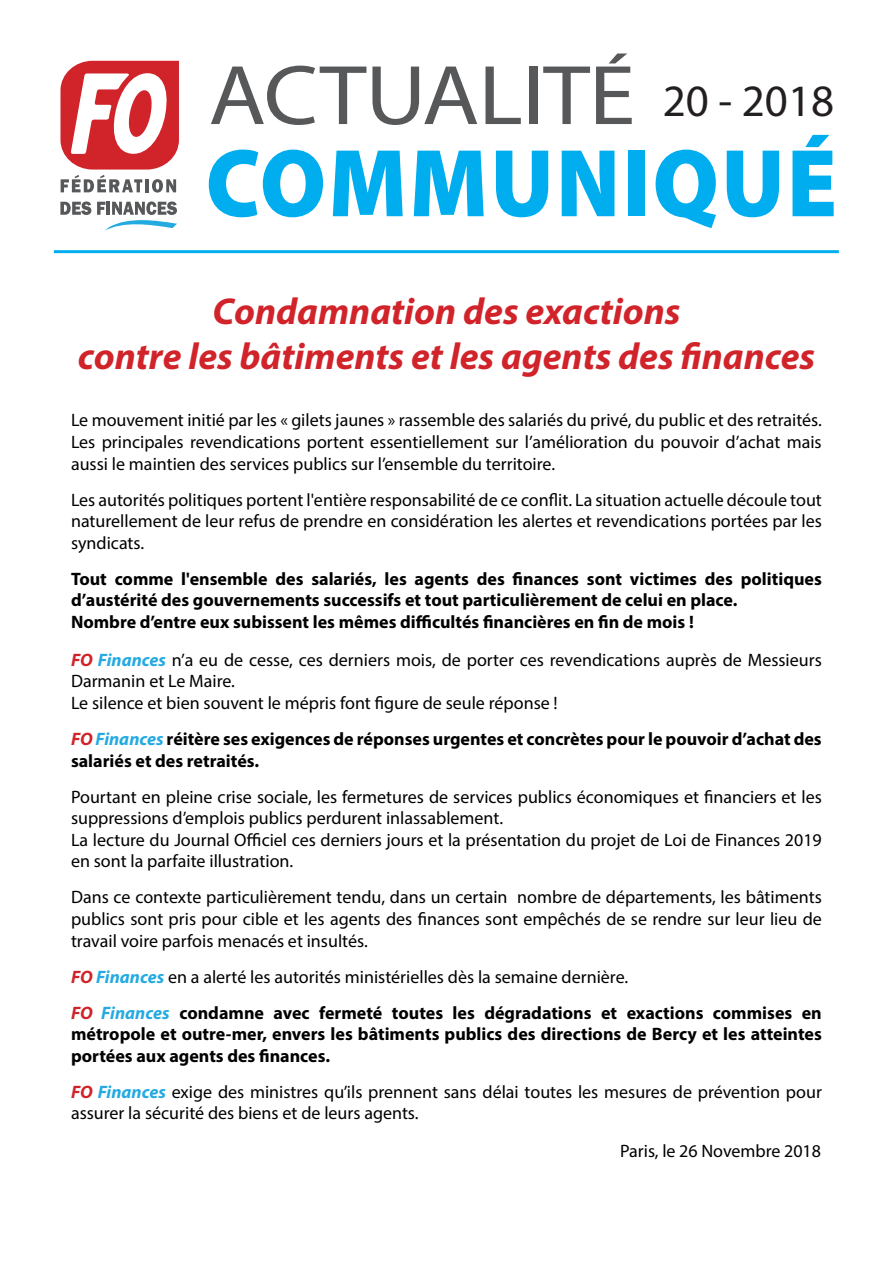
<style>
.page{position:relative;width:893px;height:1263px;background:#fff}
.page>*{position:absolute;margin:0;border:0;box-sizing:border-box;transform-origin:0 0}
.t1{font:45px "Myriad Pro";color:#231f20}
.t2{font:italic 700 37.5px "Myriad Pro";color:#d1232a}
.t3{font:18px/21.6px "Myriad Pro";color:#000}
.t4{font:700 18px/21.6px "Myriad Pro";color:#000}
.s1{font-weight:700;font-style:italic;color:#d1232a}
.s2{font-weight:700;font-style:italic;color:#24aae1}
.s3{font-style:italic;color:#d1232a}
.s4{font-style:italic;color:#24aae1}
</style>
<div class="page">
<svg style="left:211px;top:66px;width:155px;height:59px"></svg>
<svg style="left:372px;top:67px;width:105px;height:58px"></svg>
<svg style="left:485px;top:67px;width:36px;height:57px"></svg>
<div style="left:529px;top:67px;width:8px;height:57px;background:#57585a"></div>
<svg style="left:543px;top:67px;width:47px;height:57px"></svg>
<svg style="left:596px;top:54px;width:36px;height:70px"></svg>
<svg style="left:209px;top:150px;width:114px;height:67px"></svg>
<svg style="left:333px;top:151px;width:70px;height:65px"></svg>
<svg style="left:414px;top:151px;width:70px;height:65px"></svg>
<svg style="left:496px;top:151px;width:52px;height:66px"></svg>
<svg style="left:562px;top:151px;width:52px;height:65px"></svg>
<div style="left:628px;top:151px;width:17px;height:65px;background:#00aeef"></div>
<svg style="left:656px;top:150px;width:60px;height:78px"></svg>
<svg style="left:727px;top:151px;width:52px;height:66px"></svg>
<svg style="left:792px;top:135px;width:42px;height:81px"></svg>
<hr style="left:54px;top:250px;width:785px;height:3px;background:#00aeef">
<svg style="left:60px;top:61px;width:119px;height:132px"></svg>
<svg style="left:60px;top:201px;width:31px;height:14px"></svg>
<svg style="left:97px;top:201px;width:80px;height:30px"></svg>
<p class="t1" style="left:663px;top:73px;width:173px">20 - 2018</p>
<p class="t2" style="left:212px;top:287px;width:470px">Condamnation des exactions</p>
<p class="t2" style="left:78px;top:332px;width:739px">contre les bâtiments et les agents des finances</p>
<p class="t3" style="left:71px;top:409px;width:752px">Le mouvement initié par les « gilets jaunes » rassemble des salariés du privé, du public et des retraités.</p>
<p class="t3" style="left:71px;top:431px;width:752px">Les principales revendications portent essentiellement sur l’amélioration du pouvoir d’achat mais aussi le maintien des services publics sur l’ensemble du territoire.</p>
<p class="t3" style="left:71px;top:488px;width:752px;text-align:justify">Les autorités politiques portent l'entière responsabilité de ce conflit. La situation actuelle découle tout naturellement de leur refus de prendre en considération les alertes et revendications portées par les syndicats.</p>
<p class="t4" style="left:71px;top:567px;width:752px">Tout comme l'ensemble des salariés, les agents des finances sont victimes des politiques d’austérité des gouvernements successifs et tout particulièrement de celui en place.</p>
<p class="t4" style="left:71px;top:610px;width:624px">Nombre d’entre eux subissent les mêmes difficultés financières en fin de mois !</p>
<p class="t3" style="left:71px;top:649px;width:752px"><span class="s1">FO</span> <span class="s2">Finances</span> n’a eu de cesse, ces derniers mois, de porter ces revendications auprès de Messieurs<br>Darmanin et Le Maire.</p>
<p class="t3" style="left:71px;top:692px;width:488px">Le silence et bien souvent le mépris font figure de seule réponse !</p>
<p class="t4" style="left:71px;top:727px;width:752px"><span class="s3">FO</span> <span class="s4">Finances</span> réitère ses exigences de réponses urgentes et concrètes pour le pouvoir d’achat des salariés et des retraités.</p>
<p class="t3" style="left:71px;top:785px;width:752px">Pourtant en pleine crise sociale, les fermetures de services publics économiques et financiers et les suppressions d’emplois publics perdurent inlassablement.</p>
<p class="t3" style="left:71px;top:829px;width:752px">La lecture du Journal Officiel ces derniers jours et la présentation du projet de Loi de Finances 2019 en sont la parfaite illustration.</p>
<p class="t3" style="left:71px;top:886px;width:752px;text-align:justify">Dans ce contexte particulièrement tendu, dans un certain nombre de départements, les bâtiments publics sont pris pour cible et les agents des finances sont empêchés de se rendre sur leur lieu de travail voire parfois menacés et insultés.</p>
<p class="t3" style="left:71px;top:965px;width:559px"><span class="s1">FO</span> <span class="s2">Finances</span> en a alerté les autorités ministérielles dès la semaine dernière.</p>
<p class="t4" style="left:71px;top:1001px;width:752px;text-align:justify"><span class="s3">FO</span> <span class="s4">Finances</span> condamne avec fermeté toutes les dégradations et exactions commises en métropole et outre-mer, envers les bâtiments publics des directions de Bercy et les atteintes portées aux agents des finances.</p>
<p class="t3" style="left:71px;top:1081px;width:752px"><span class="s1">FO</span> <span class="s2">Finances</span> exige des ministres qu’ils prennent sans délai toutes les mesures de prévention pour assurer la sécurité des biens et de leurs agents.</p>
<p class="t3" style="left:620px;top:1140px;width:202px">Paris, le 26 Novembre 2018</p>
</div>
